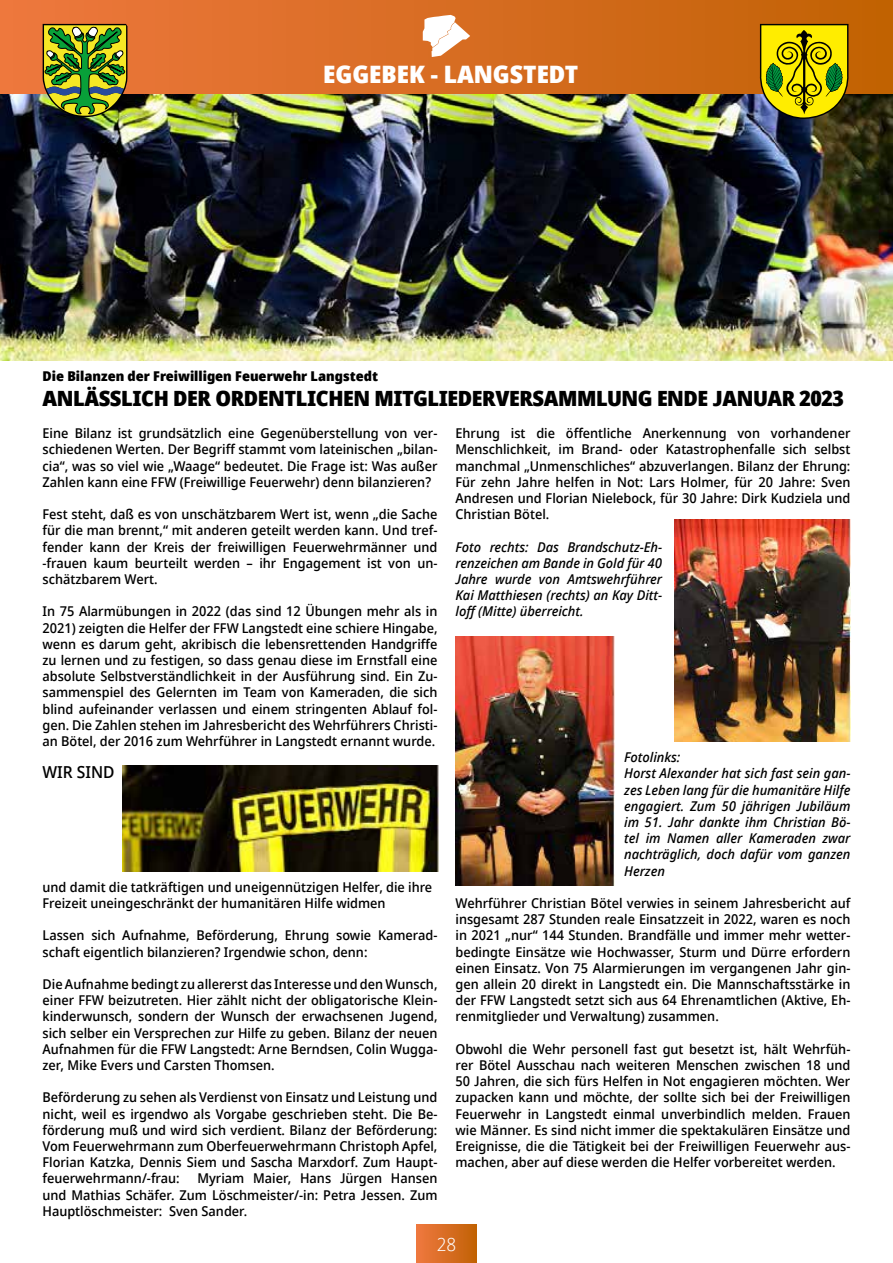
<style>
.page{position:relative;width:893px;height:1263px;background:#fff}
.page>*{position:absolute;margin:0;border:0;box-sizing:border-box;transform-origin:0 0}
.t1{font:900 24px "Avrile Sans";color:#fff}
.t2{font:900 21px "Avrile Sans";letter-spacing:-.02em;color:#000}
.t3{font:300 18px "Avrile Sans";color:#fff}
.t4{font:500 16.5px "Avrile Sans";color:#000}
.t5{font:500 13.5px/16.2px "Avrile Sans";color:#000;text-align:justify}
.t6{font:italic 500 13.5px/16.2px "Avrile Sans";color:#000;text-align:justify}
.t7{font:900 13.5px "Avrile Sans";color:#000}
</style>
<div class="page">
<div style="left:417px;top:1225px;width:59px;height:38px;background:linear-gradient(to right,#ef783f,#c26206)"></div>
<img style="left:0;top:94px;width:893px;height:266px">
<div style="left:0;top:0;width:893px;height:94px;background:linear-gradient(to right,#ee773f,#c16204)"></div>
<svg style="left:423px;top:15px;width:47px;height:42px"></svg>
<img style="left:43px;top:24px;width:84px;height:93px">
<svg style="left:760px;top:24px;width:89px;height:95px;background:#aeaa0b"></svg>
<img style="left:122px;top:765px;width:317px;height:107px">
<img style="left:675px;top:519px;width:175px;height:222px">
<img style="left:455px;top:636px;width:159px;height:249px">
<h1 class="t1" style="left:323px;top:56px;width:256px">EGGEBEK - LANGSTEDT</h1>
<p class="t7" style="left:43px;top:365px;width:337px">Die Bilanzen der Freiwilligen Feuerwehr Langstedt</p>
<h2 class="t2" style="left:43px;top:382px;width:803px">ANLÄSSLICH DER ORDENTLICHEN MITGLIEDERVERSAMMLUNG ENDE JANUAR 2023</h2>
<p class="t5" style="left:43px;top:425px;width:396px">Eine Bilanz ist grundsätzlich eine Gegenüberstellung von ver&shy;schiedenen Werten. Der Begriff stammt vom lateinischen „bilan&shy;cia“, was so viel wie „Waage“ bedeutet. Die Frage ist: Was außer Zahlen kann eine FFW (Freiwillige Feuerwehr) denn bilanzieren?</p>
<p class="t5" style="left:43px;top:506px;width:396px">Fest steht, daß es von unschätzbarem Wert ist, wenn „die Sache für die man brennt,“ mit anderen geteilt werden kann. Und tref&shy;fender kann der Kreis der freiwilligen Feuerwehrmänner und -frauen kaum beurteilt werden – ihr Engagement ist von un&shy;schätzbarem Wert.</p>
<p class="t5" style="left:43px;top:604px;width:396px">In 75 Alarmübungen in 2022 (das sind 12 Übungen mehr als in 2021) zeigten die Helfer der FFW Langstedt eine schiere Hingabe, wenn es darum geht, akribisch die lebensrettenden Handgriffe zu lernen und zu festigen, so dass genau diese im Ernstfall eine absolute Selbstverständlichkeit in der Ausführung sind. Ein Zu&shy;sammenspiel des Gelernten im Team von Kameraden, die sich blind aufeinander verlassen und einem stringenten Ablauf fol&shy;gen. Die Zahlen stehen im Jahresbericht des Wehrführers Christi&shy;an Bötel, der 2016 zum Wehrführer in Langstedt ernannt wurde.</p>
<p class="t4" style="left:43px;top:761px;width:74px">WIR SIND</p>
<p class="t5" style="left:455px;top:425px;width:396px">Ehrung ist die öffentliche Anerkennung von vorhandener Menschlichkeit, im Brand- oder Katastrophenfalle sich selbst manchmal „Unmenschliches“ abzuverlangen. Bilanz der Ehrung:<br>Für zehn Jahre helfen in Not: Lars Holmer, für 20 Jahre: Sven Andresen und Florian Nielebock, für 30 Jahre: Dirk Kudziela und Christian Bötel.</p>
<p class="t6" style="left:455px;top:539px;width:208px">Foto rechts: Das Brandschutz-Eh&shy;renzeichen am Bande in Gold für 40<br>Jahre wurde von Amtswehrführer Kai Matthiesen (rechts) an Kay Ditt&shy;loff (Mitte) überreicht.</p>
<p class="t6" style="left:624px;top:749px;width:228px;text-align:left">Fotolinks:<br>Horst Alexander hat sich fast sein gan&shy;zes Leben lang für die humanitäre Hilfe engagiert. Zum 50 jährigen Jubiläum im 51. Jahr dankte ihm Christian Bö&shy;tel im Namen aller Kameraden zwar nachträglich, doch dafür vom ganzen<br>Herzen</p>
<p class="t5" style="left:455px;top:895px;width:396px">Wehrführer Christian Bötel verwies in seinem Jahresbericht auf insgesamt 287 Stunden reale Einsatzzeit in 2022, waren es noch in 2021 „nur“ 144 Stunden. Brandfälle und immer mehr wetter&shy;bedingte Einsätze wie Hochwasser, Sturm und Dürre erfordern einen Einsatz. Von 75 Alarmierungen im vergangenen Jahr gin&shy;gen allein 20 direkt in Langstedt ein. Die Mannschaftsstärke in der FFW Langstedt setzt sich aus 64 Ehrenamtlichen (Aktive, Eh&shy;renmitglieder und Verwaltung) zusammen.</p>
<p class="t5" style="left:455px;top:1041px;width:396px">Obwohl die Wehr personell fast gut besetzt ist, hält Wehrfüh&shy;rer Bötel Ausschau nach weiteren Menschen zwischen 18 und 50 Jahren, die sich fürs Helfen in Not engagieren möchten. Wer zupacken kann und möchte, der sollte sich bei der Freiwilligen Feuerwehr in Langstedt einmal unverbindlich melden. Frauen wie Männer. Es sind nicht immer die spektakulären Einsätze und Ereignisse, die die Tätigkeit bei der Freiwilligen Feuerwehr aus&shy;machen, aber auf diese werden die Helfer vorbereitet werden.</p>
<p class="t5" style="left:43px;top:879px;width:391px">und damit die tatkräftigen und uneigennützigen Helfer, die ihre<br>Freizeit uneingeschränkt der humanitären Hilfe widmen</p>
<p class="t5" style="left:43px;top:928px;width:396px">Lassen sich Aufnahme, Beförderung, Ehrung sowie Kamerad&shy;schaft eigentlich bilanzieren? Irgendwie schon, denn:</p>
<p class="t5" style="left:43px;top:976px;width:396px">Die Aufnahme bedingt zu allererst das Interesse und den Wunsch, einer FFW beizutreten. Hier zählt nicht der obligatorische Klein&shy;kinderwunsch, sondern der Wunsch der erwachsenen Jugend, sich selber ein Versprechen zur Hilfe zu geben. Bilanz der neuen Aufnahmen für die FFW Langstedt: Arne Berndsen, Colin Wugga&shy;zer, Mike Evers und Carsten Thomsen.</p>
<p class="t5" style="left:43px;top:1090px;width:396px">Beförderung zu sehen als Verdienst von Einsatz und Leistung und nicht, weil es irgendwo als Vorgabe geschrieben steht. Die Be&shy;förderung muß und wird sich verdient. Bilanz der Beförderung:<br>Vom Feuerwehrmann zum Oberfeuerwehrmann Christoph Apfel, Florian Katzka, Dennis Siem und Sascha Marxdorf. Zum Haupt&shy;feuerwehrmann/-frau:</p>
<p class="t5" style="left:43px;top:1171px;width:396px;text-indent:155px">Myriam Maier, Hans Jürgen Hansen und Mathias Schäfer. Zum Löschmeister/-in: Petra Jessen. Zum Hauptlöschmeister: Sven Sander.</p>
<h3 class="t3" style="left:437px;top:1232px;width:21px">28</h3>
</div>
